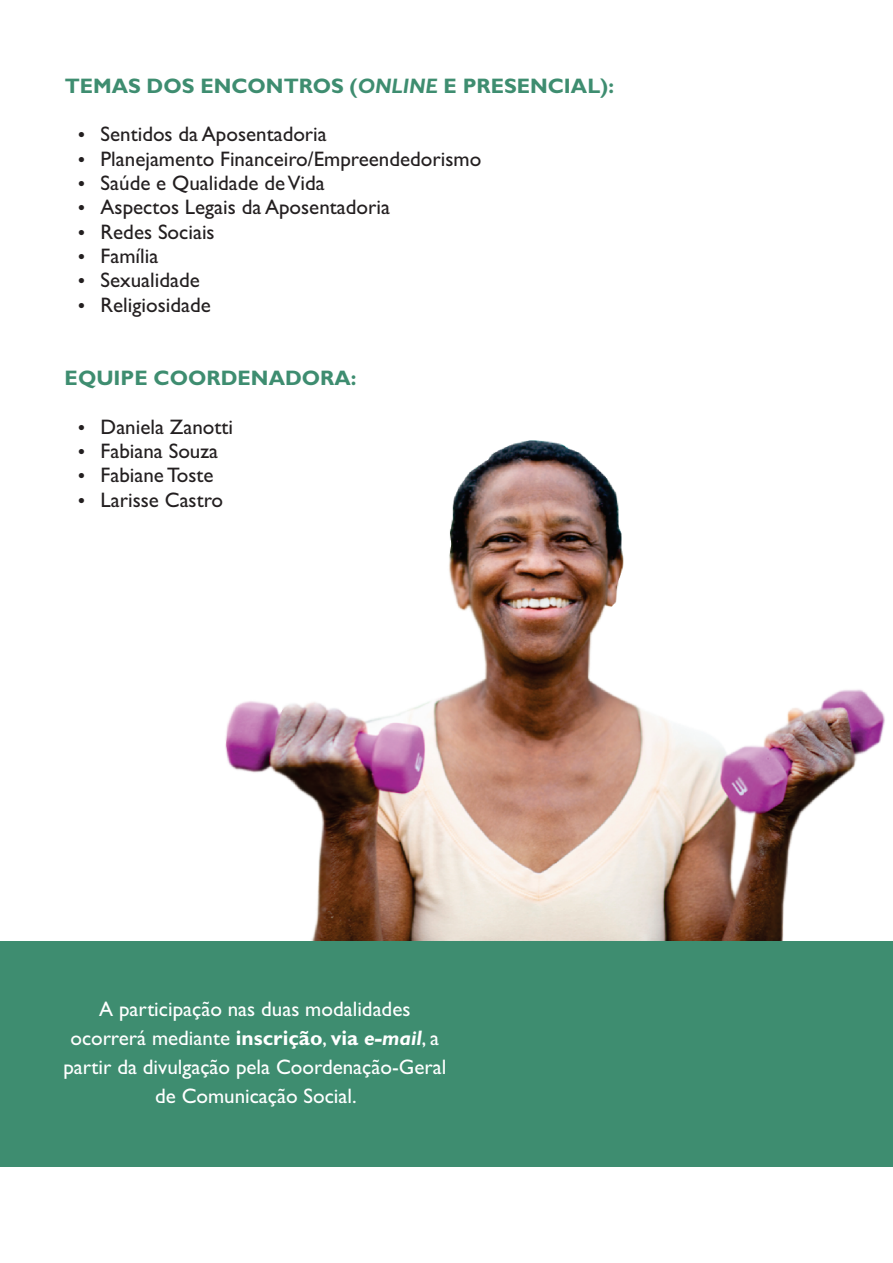
<style>
.page{position:relative;width:893px;height:1263px;background:#fff}
.page>*{position:absolute;margin:0;border:0;box-sizing:border-box;transform-origin:0 0}
.t1{font:21px "Gill Sans";color:#231f20}
.t2{font:21px/29.2px "Gill Sans";color:#fff;text-align:center}
.t3{font:700 21px "Gill Sans";color:#3e8d70}
.s1{font-style:italic}
.s2{font-weight:700}
.s3{font-weight:700;font-style:italic}
</style>
<div class="page">
<img style="left:225px;top:440px;width:660px;height:501px">
<div style="left:0;top:941px;width:893px;height:225px;background:#3e8d70"></div>
<p class="t3" style="left:65px;top:78px;width:551px">TEMAS DOS ENCONTROS (<span class="s1">ONLINE</span> E PRESENCIAL):</p>
<p class="t1" style="left:77px;top:127px;width:251px">• Sentidos da Aposentadoria</p>
<p class="t1" style="left:77px;top:151px;width:405px">• Planejamento Financeiro/Empreendedorismo</p>
<p class="t1" style="left:77px;top:175px;width:249px">• Saúde e Qualidade de Vida</p>
<p class="t1" style="left:77px;top:200px;width:314px">• Aspectos Legais da Aposentadoria</p>
<p class="t1" style="left:77px;top:224px;width:139px">• Redes Sociais</p>
<p class="t1" style="left:77px;top:249px;width:82px">• Família</p>
<p class="t1" style="left:77px;top:273px;width:124px">• Sexualidade</p>
<p class="t1" style="left:77px;top:297px;width:135px">• Religiosidade</p>
<p class="t3" style="left:65px;top:370px;width:293px">EQUIPE COORDENADORA:</p>
<p class="t1" style="left:77px;top:419px;width:157px">• Daniela Zanotti</p>
<p class="t1" style="left:77px;top:443px;width:142px">• Fabiana Souza</p>
<p class="t1" style="left:77px;top:468px;width:138px">• Fabiane Toste</p>
<p class="t1" style="left:77px;top:492px;width:147px">• Larisse Castro</p>
<p class="t2" style="left:63px;top:996px;width:384px">A participação nas duas modalidades ocorrerá mediante <span class="s2">inscrição</span>, <span class="s2">via</span> <span class="s3">e-mail</span>, a partir da divulgação pela Coordenação-Geral de Comunicação Social.</p>
</div>
